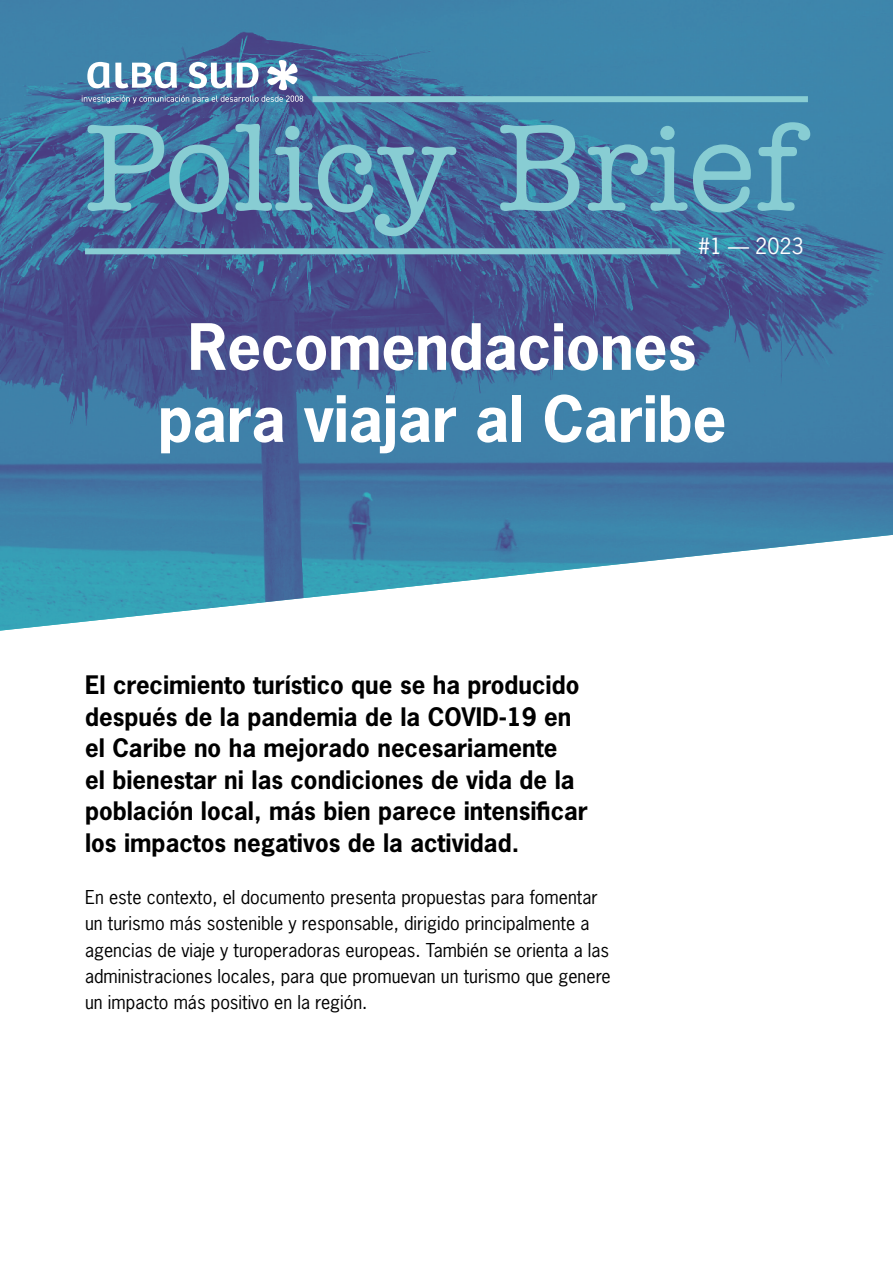
<style>
.page{position:relative;width:893px;height:1263px;background:#fff}
.page>*{position:absolute;margin:0;border:0;box-sizing:border-box;transform-origin:0 0}
.t1{font:700 60px/72px "News Gothic Std";letter-spacing:-.005em;color:#fff}
.t2{font:700 24px/31.5px "News Gothic Std";color:#000}
.t3{font:21px "News Gothic Std";color:#fff}
.t4{font:18px/26.2px "News Gothic Std";color:#000}
</style>
<div class="page">
<img style="left:0;top:0;width:893px;height:631px">
<div style="left:313px;top:96px;width:495px;height:6px;background:#88cdd3"></div>
<div style="left:85px;top:248px;width:595px;height:6px;background:#88cdd3"></div>
<svg style="left:87px;top:122px;width:723px;height:114px;background:#5185aa"></svg>
<svg style="left:82px;top:59px;width:221px;height:44px"></svg>
<p class="t3" style="left:698px;top:233px;width:107px">#1 — 2023</p>
<h1 class="t1" style="left:158px;top:310px;width:570px;text-align:center">Recomendaciones para viajar al Caribe</h1>
<h1 class="t1" style="left:222px;top:310px;width:263px">Recoman</h1>
<h1 class="t1" style="left:182px;top:310px;width:522px;text-indent:451px">s per viatjar al Carib</h1>
<p class="t2" style="left:85px;top:669px;width:504px">El crecimiento turístico que se ha producido después de la pandemia de la COVID-19 en el Caribe no ha mejorado necesariamente<br>el bienestar ni las condiciones de vida de la población local, más bien parece intensificar los impactos negativos de la actividad.</p>
<p class="t4" style="left:85px;top:884px;width:527px">En este contexto, el documento presenta propuestas para fomentar un turismo más sostenible y responsable, dirigido principalmente a agencias de viaje y turoperadoras europeas. También se orienta a las administraciones locales, para que promuevan un turismo que genere un impacto más positivo en la región.</p>
</div>
